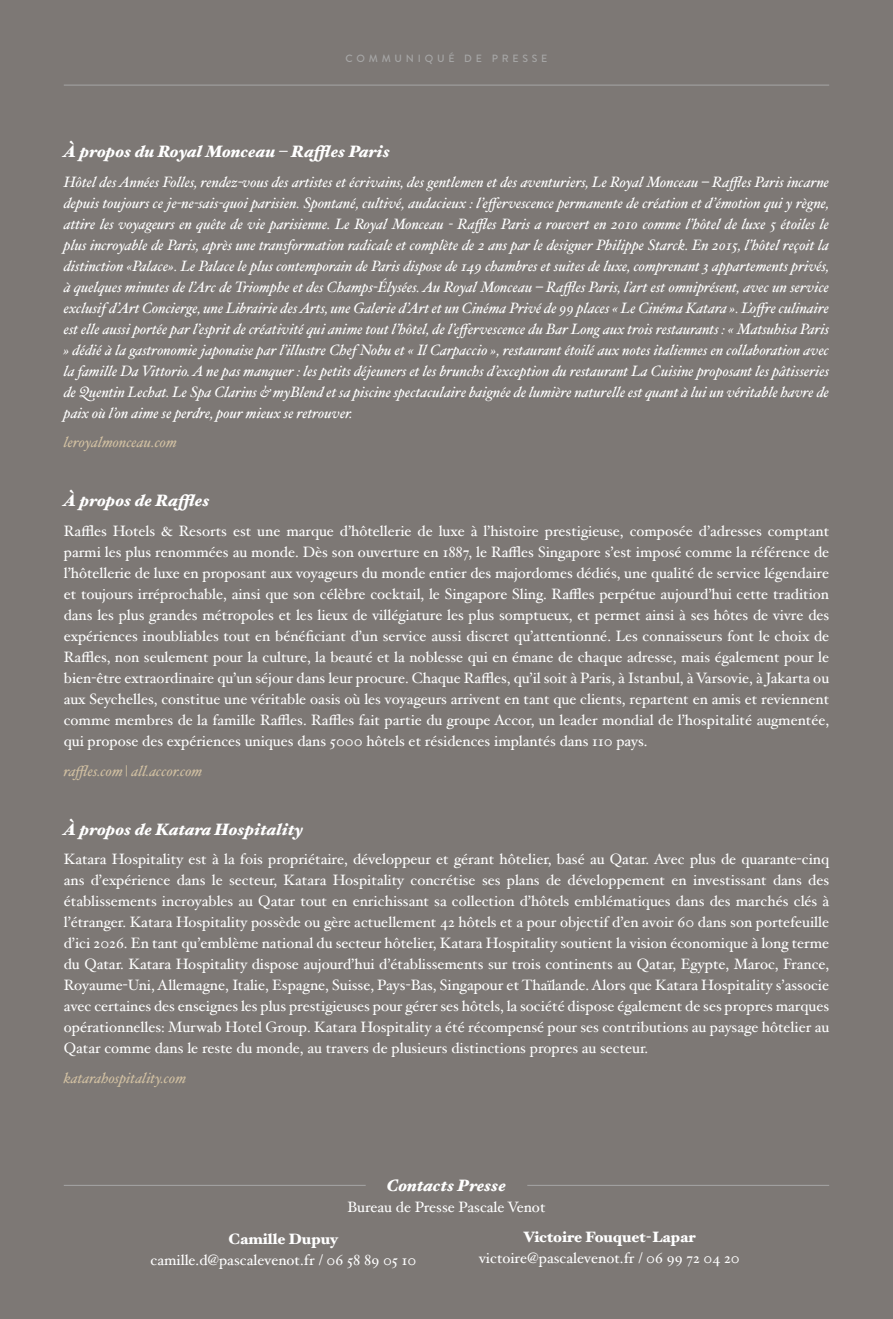
<style>
.page{position:relative;width:893px;height:1319px;background:#fff}
.page>*{position:absolute;margin:0;border:0;box-sizing:border-box;transform-origin:0 0}
.t1{font:italic 900 16.5px "Hoefler Text";color:#fff}
.t2{font:15px/21px "Hoefler Text";color:#fff;text-align:justify}
.t3{font:italic 15px/21px "Hoefler Text";color:#fff;text-align:justify}
.t4{font:italic 15px "Hoefler Text";color:#d1c0a2}
.t5{font:900 15px "Hoefler Text";color:#fff}
.t6{font:500 10.5px "Brandon Grotesque";letter-spacing:.36em;color:#a6a6a6}
</style>
<div class="page">
<div style="left:0;top:0;width:893px;height:1318px;background:#7d7875"></div>
<hr style="left:64px;top:85px;width:765px;height:1px;background:#a6a6a6">
<hr style="left:64px;top:1184px;width:302px;height:1px;background:#a6a6a6">
<hr style="left:527px;top:1184px;width:302px;height:1px;background:#a6a6a6">
<p class="t6" style="left:345px;top:51px;width:204px">COMMUNIQUÉ DE PRESSE</p>
<p class="t1" style="left:64px;top:142px;width:328px">À propos du Royal Monceau – Raffles Paris</p>
<p class="t3" style="left:64px;top:171px;width:767px">Hôtel des Années Folles, rendez-vous des artistes et écrivains, des gentlemen et des aventuriers, Le Royal Monceau – Raffles Paris incarne depuis toujours ce je-ne-sais-quoi parisien. Spontané, cultivé, audacieux : l’effervescence permanente de création et d’émotion qui y règne, attire les voyageurs en quête de vie parisienne. Le Royal Monceau - Raffles Paris a rouvert en 2010 comme l’hôtel de luxe 5 étoiles le plus incroyable de Paris, après une transformation radicale et complète de 2 ans par le designer Philippe Starck. En 2015, l’hôtel reçoit la distinction «Palace». Le Palace le plus contemporain de Paris dispose de 149 chambres et suites de luxe, comprenant 3 appartements privés, à quelques minutes de l’Arc de Triomphe et des Champs-Élysées. Au Royal Monceau – Raffles Paris, l’art est omniprésent, avec un service exclusif d’Art Concierge, une Librairie des Arts, une Galerie d’Art et un Cinéma Privé de 99 places « Le Cinéma Katara ». L’offre culinaire est elle aussi portée par l’esprit de créativité qui anime tout l’hôtel, de l’effervescence du Bar Long aux trois restaurants : « Matsuhisa Paris » dédié à la gastronomie japonaise par l’illustre Chef Nobu et « Il Carpaccio », restaurant étoilé aux notes italiennes en collaboration avec la famille Da Vittorio. A ne pas manquer : les petits déjeuners et les brunchs d’exception du restaurant La Cuisine proposant les pâtisseries de Quentin Lechat. Le Spa Clarins &amp; myBlend et sa piscine spectaculaire baignée de lumière naturelle est quant à lui un véritable havre de paix où l’on aime se perdre, pour mieux se retrouver.</p>
<p class="t4" style="left:64px;top:433px;width:115px">leroyalmonceau.com</p>
<p class="t1" style="left:64px;top:491px;width:147px">À propos de Raffles</p>
<p class="t2" style="left:64px;top:520px;width:767px">Raffles Hotels &amp; Resorts est une marque d’hôtellerie de luxe à l’histoire prestigieuse, composée d’adresses comptant parmi les plus renommées au monde. Dès son ouverture en 1887, le Raffles Singapore s’est imposé comme la référence de l’hôtellerie de luxe en proposant aux voyageurs du monde entier des majordomes dédiés, une qualité de service légendaire et toujours irréprochable, ainsi que son célèbre cocktail, le Singapore Sling. Raffles perpétue aujourd’hui cette tradition dans les plus grandes métropoles et les lieux de villégiature les plus somptueux, et permet ainsi à ses hôtes de vivre des expériences inoubliables tout en bénéficiant d’un service aussi discret qu’attentionné. Les connaisseurs font le choix de Raffles, non seulement pour la culture, la beauté et la noblesse qui en émane de chaque adresse, mais également pour le bien-être extraordinaire qu’un séjour dans leur procure. Chaque Raffles, qu’il soit à Paris, à Istanbul, à Varsovie, à Jakarta ou aux Seychelles, constitue une véritable oasis où les voyageurs arrivent en tant que clients, repartent en amis et reviennent comme membres de la famille Raffles. Raffles fait partie du groupe Accor, un leader mondial de l’hospitalité augmentée, qui propose des expériences uniques dans 5000 hôtels et résidences implantés dans 110 pays.</p>
<p class="t4" style="left:64px;top:761px;width:140px">raffles.com | all.accor.com</p>
<p class="t1" style="left:64px;top:819px;width:241px">À propos de Katara Hospitality</p>
<p class="t2" style="left:64px;top:848px;width:767px">Katara Hospitality est à la fois propriétaire, développeur et gérant hôtelier, basé au Qatar. Avec plus de quarante-cinq ans d’expérience dans le secteur, Katara Hospitality concrétise ses plans de développement en investissant dans des établissements incroyables au Qatar tout en enrichissant sa collection d’hôtels emblématiques dans des marchés clés à l’étranger. Katara Hospitality possède ou gère actuellement 42 hôtels et a pour objectif d’en avoir 60 dans son portefeuille d’ici 2026. En tant qu’emblème national du secteur hôtelier, Katara Hospitality soutient la vision économique à long terme du Qatar. Katara Hospitality dispose aujourd’hui d’établissements sur trois continents au Qatar, Egypte, Maroc, France, Royaume-Uni, Allemagne, Italie, Espagne, Suisse, Pays-Bas, Singapour et Thaïlande. Alors que Katara Hospitality s’associe avec certaines des enseignes les plus prestigieuses pour gérer ses hôtels, la société dispose également de ses propres marques opérationnelles: Murwab Hotel Group. Katara Hospitality a été récompensé pour ses contributions au paysage hôtelier au Qatar comme dans le reste du monde, au travers de plusieurs distinctions propres au secteur.</p>
<p class="t4" style="left:64px;top:1068px;width:124px">katarahospitality.com</p>
<p class="t1" style="left:387px;top:1174px;width:121px">Contacts Presse</p>
<p class="t2" style="left:347px;top:1195px;width:200px">Bureau de Presse Pascale Venot</p>
<p class="t5" style="left:229px;top:1229px;width:111px">Camille Dupuy</p>
<p class="t2" style="left:150px;top:1248px;width:268px">camille.d@pascalevenot.fr / 06 58 89 05 10</p>
<p class="t5" style="left:523px;top:1227px;width:174px">Victoire Fouquet-Lapar</p>
<p class="t2" style="left:479px;top:1246px;width:262px">victoire@pascalevenot.fr / 06 99 72 04 20</p>
</div>
